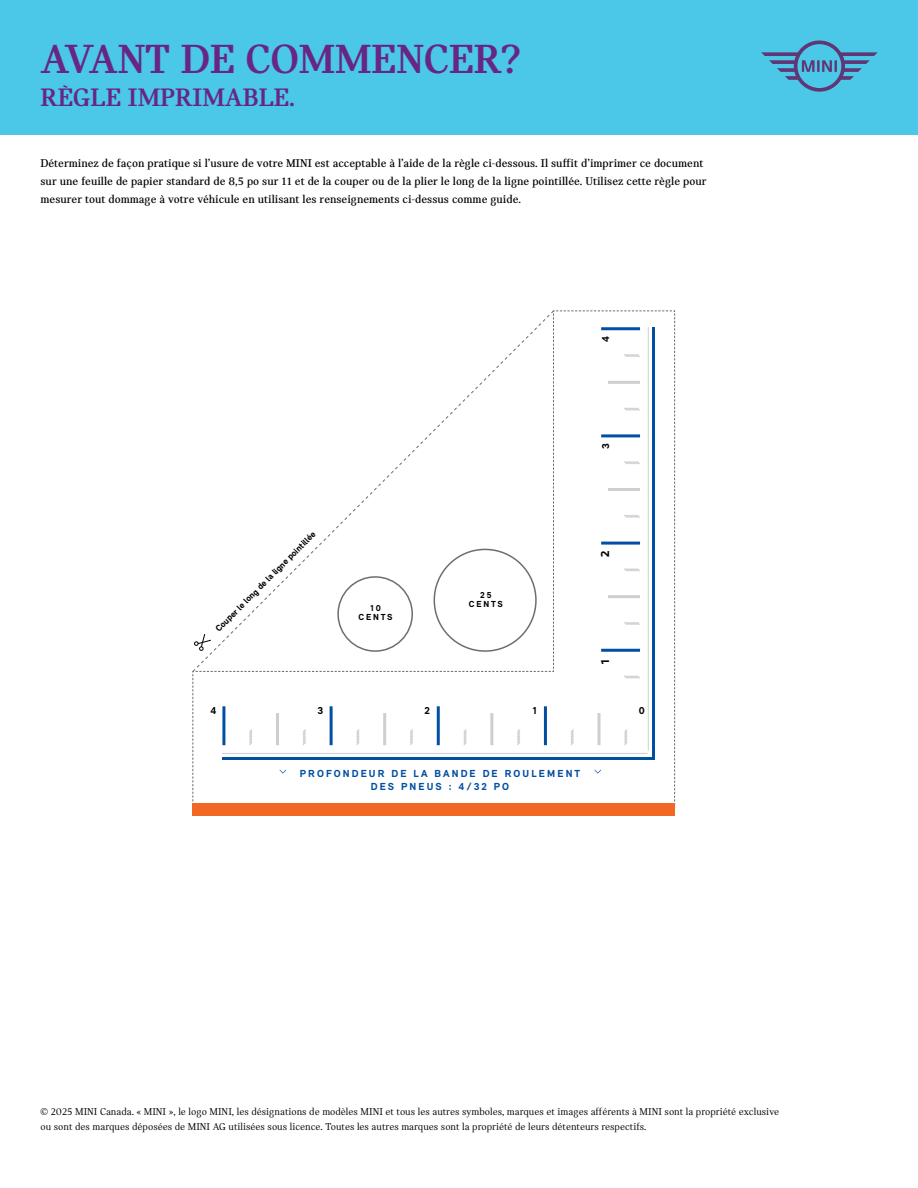
<style>
.page{position:relative;width:918px;height:1188px;background:#fff}
.page>*{position:absolute;margin:0;border:0;box-sizing:border-box;transform-origin:0 0}
.t1{font:43.5px "MINI Serif Headline";color:#682684}
.t2{font:27px "MINI Serif Headline";color:#682684}
.t3{font:700 12px/18px "MINI Serif";color:#000}
.t4{font:10.5px/15px "MINI Serif";color:#000}
.t5{font:700 10.5px/12.6px "MINI Sans Serif";letter-spacing:.2em;color:#004fa3;text-align:center}
.t6{font:700 10.5px "MINI Sans Serif";color:#000}
.t7{font:700 10.5px "BMW Type Next";color:#000}
.t8{font:700 9px "MINI Sans Serif";letter-spacing:.2em;color:#000}
</style>
<div class="page">
<div style="left:192px;top:804px;width:483px;height:12px;background:#f26724"></div>
<svg style="left:192px;top:310px;width:483px;height:494px"></svg>
<div style="left:0;top:0;width:918px;height:135px;background:#4bc7e7"></div>
<svg style="left:761px;top:40px;width:117px;height:52px"></svg>
<p class="t1" style="left:40px;top:36px;width:481px">AVANT DE COMMENCER?</p>
<p class="t2" style="left:40px;top:83px;width:256px">RÈGLE IMPRIMABLE.</p>
<p class="t3" style="left:40px;top:154px;width:668px">Déterminez de façon pratique si l’usure de votre MINI est acceptable à l’aide de la règle ci-dessous. Il suffit d’imprimer ce document sur une feuille de papier standard de 8,5 po sur 11 et de la couper ou de la plier le long de la ligne pointillée. Utilisez cette règle pour mesurer tout dommage à votre véhicule en utilisant les renseignements ci-dessus comme guide.</p>
<p class="t6" style="left:598px;top:342px;width:7px;rotate:-90deg">4</p>
<p class="t8" style="left:213px;top:626px;width:139px;rotate:-45deg">Couper le long de la ligne pointillée</p>
<p class="t8" style="left:370px;top:601px;width:12px">10</p>
<p class="t8" style="left:358px;top:610px;width:36px">CENTS</p>
<p class="t8" style="left:480px;top:589px;width:13px">25</p>
<p class="t8" style="left:469px;top:598px;width:36px">CENTS</p>
<p class="t6" style="left:598px;top:449px;width:7px;rotate:-90deg">3</p>
<p class="t7" style="left:598px;top:557px;width:8px;rotate:-90deg">2</p>
<p class="t7" style="left:598px;top:664px;width:6px;rotate:-90deg">1</p>
<p class="t6" style="left:210px;top:703px;width:7px">4</p>
<p class="t6" style="left:317px;top:703px;width:7px">3</p>
<p class="t6" style="left:424px;top:703px;width:7px">2</p>
<p class="t6" style="left:532px;top:703px;width:6px">1</p>
<p class="t6" style="left:639px;top:703px;width:7px">0</p>
<p class="t5" style="left:300px;top:767px;width:282px">PROFONDEUR DE LA BANDE DE ROULEMENT<br>DES PNEUS : 4/32 PO</p>
<p class="t4" style="left:40px;top:1104px;width:740px">© 2025 MINI Canada. « MINI », le logo MINI, les désignations de modèles MINI et tous les autres symboles, marques et images afférents à MINI sont la propriété exclusive ou sont des marques déposées de MINI AG utilisées sous licence. Toutes les autres marques sont la propriété de leurs détenteurs respectifs.</p>
</div>
